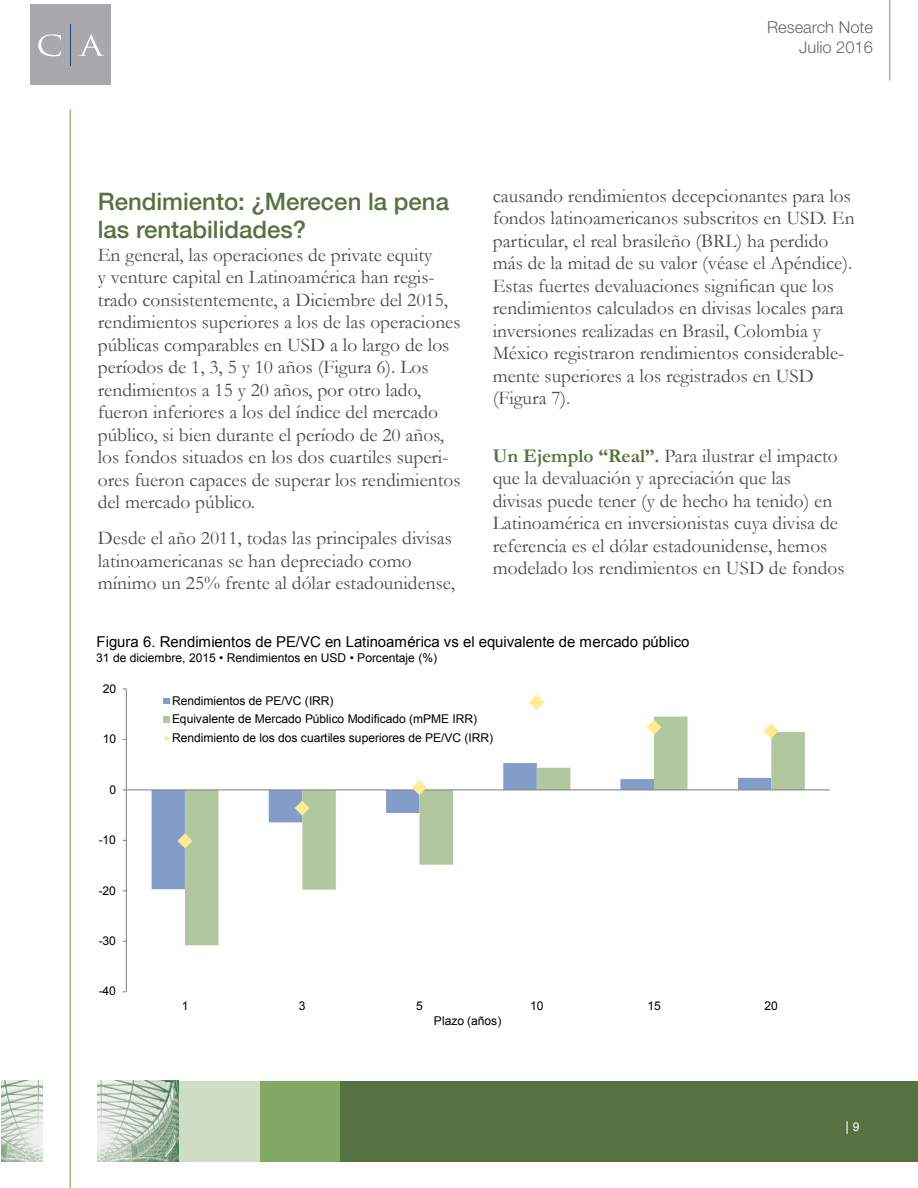
<style>
.page{position:relative;width:918px;height:1188px;background:#fff}
.page>*{position:absolute;margin:0;border:0;box-sizing:border-box;transform-origin:0 0}
.t1{font:500 24px/28.8px "Helvetica Neue LT";color:#577241}
.t2{font:19.5px/22.5px "Garamond";color:#4a4b4c}
.t3{font:300 16.5px/19.5px "Helvetica Neue LT Std";color:#67686b;text-align:right}
.t4{font:15px "Arial";color:#000}
.t5{font:13.5px "Arial";color:#fff}
.t6{font:12.15px/18.8px "Arial";letter-spacing:-.005em;color:#000}
.s1{font-weight:700;color:#577241}
.s2{font-size:12px}
</style>
<div class="page">
<img style="left:1px;top:1081px;width:42px;height:81px">
<img style="left:98px;top:1081px;width:81px;height:81px">
<hr style="left:889px;top:0;width:1px;height:81px;background:#83a765">
<div style="left:179px;top:1081px;width:81px;height:81px;background:#cfddc4"></div>
<hr style="left:70px;top:109px;width:1px;height:1079px;background:#83a765">
<div style="left:30px;top:4px;width:81px;height:81px;background:#a8a9ac"></div>
<hr style="left:70px;top:24px;width:1px;height:42px;background:#233b76">
<svg style="left:38px;top:34px;width:66px;height:22px"></svg>
<div style="left:260px;top:1081px;width:81px;height:81px;background:#83a765"></div>
<div style="left:341px;top:1081px;width:577px;height:81px;background:#577241"></div>
<div style="left:152px;top:790px;width:33px;height:99px;background:#839dca"></div>
<svg style="left:185px;top:717px;width:620px;height:228px"></svg>
<hr style="left:126px;top:689px;width:1px;height:303px;background:#868686">
<hr style="left:126px;top:789px;width:704px;height:1px;background:#868686">
<svg style="left:177px;top:833px;width:16px;height:16px"></svg>
<svg style="left:295px;top:801px;width:15px;height:15px"></svg>
<svg style="left:412px;top:780px;width:15px;height:15px"></svg>
<svg style="left:529px;top:695px;width:15px;height:15px"></svg>
<svg style="left:646px;top:720px;width:16px;height:15px"></svg>
<svg style="left:764px;top:723px;width:15px;height:16px"></svg>
<div style="left:163px;top:698px;width:7px;height:6px;background:#839dca"></div>
<div style="left:163px;top:717px;width:7px;height:6px;background:#b1c89e"></div>
<svg style="left:164px;top:735px;width:6px;height:6px"></svg>
<p class="t3" style="left:767px;top:17px;width:107px">Research Note<br>Julio 2016</p>
<p class="t1" style="left:98px;top:186px;width:353px">Rendimiento: ¿Merecen la pena las rentabilidades?</p>
<p class="t2" style="left:98px;top:243px;width:364px">En general, las operaciones de private equity<br>y venture capital en Latinoamérica han regis&shy;trado consistentemente, a Diciembre del 2015, rendimientos superiores a los de las operaciones públicas comparables en USD a lo largo de los períodos de 1, 3, 5 y 10 años (Figura 6). Los rendimientos a 15 y 20 años, por otro lado, fueron inferiores a los del índice del mercado público, si bien durante el período de 20 años, los fondos situados en los dos cuartiles superi&shy;ores fueron capaces de superar los rendimientos del mercado público.</p>
<p class="t2" style="left:98px;top:526px;width:359px">Desde el año 2011, todas las principales divisas latinoamericanas se han depreciado como mínimo un 25% frente al dólar estadounidense,</p>
<p class="t2" style="left:493px;top:184px;width:363px">causando rendimientos decepcionantes para los fondos latinoamericanos subscritos en USD. En particular, el real brasileño (BRL) ha perdido más de la mitad de su valor (véase el Apéndice).<br>Estas fuertes devaluaciones significan que los rendimientos calculados en divisas locales para inversiones realizadas en Brasil, Colombia y México registraron rendimientos considerable&shy;mente superiores a los registrados en USD (Figura 7).</p>
<p class="t2" style="left:493px;top:444px;width:353px"><span class="s1">Un Ejemplo “Real”.</span> Para ilustrar el impacto que la devaluación y apreciación que las divisas puede tener (y de hecho ha tenido) en Latinoamérica en inversionistas cuya divisa de referencia es el dólar estadounidense, hemos modelado los rendimientos en USD de fondos</p>
<p class="t4" style="left:97px;top:632px;width:595px">Figura 6. Rendimientos de PE/VC en Latinoamérica vs el equivalente de mercado público</p>
<p class="t6" style="left:96px;top:648px;width:342px">31 de diciembre, 2015 • Rendimientos en USD • Porcentaje (%)</p>
<p class="t6" style="left:103px;top:679px;width:15px">20</p>
<p class="t6" style="left:103px;top:730px;width:15px">10</p>
<p class="t6" style="left:109px;top:780px;width:8px">0</p>
<p class="t6" style="left:99px;top:831px;width:19px">-10</p>
<p class="t6" style="left:99px;top:881px;width:19px">-20</p>
<p class="t6" style="left:99px;top:932px;width:19px">-30</p>
<p class="t6" style="left:99px;top:982px;width:19px">-40</p>
<p class="t6" style="left:172px;top:691px;width:323px">Rendimientos de PE/VC (IRR)<br>Equivalente de Mercado Público Modificado (mPME IRR)<br>Rendimiento de los dos cuartiles superiores de PE/VC (IRR)</p>
<p class="t6" style="left:182px;top:996px;width:8px">1</p>
<p class="t6" style="left:299px;top:996px;width:8px">3</p>
<p class="t6" style="left:416px;top:996px;width:8px">5</p>
<p class="t6" style="left:530px;top:996px;width:15px">10</p>
<p class="t6" style="left:647px;top:996px;width:15px">15</p>
<p class="t6" style="left:765px;top:996px;width:15px">20</p>
<p class="t6" style="left:434px;top:1011px;width:69px">Plazo (años)</p>
<p class="t5" style="left:845px;top:1117px;width:15px">| <span class="s2">9</span></p>
</div>
